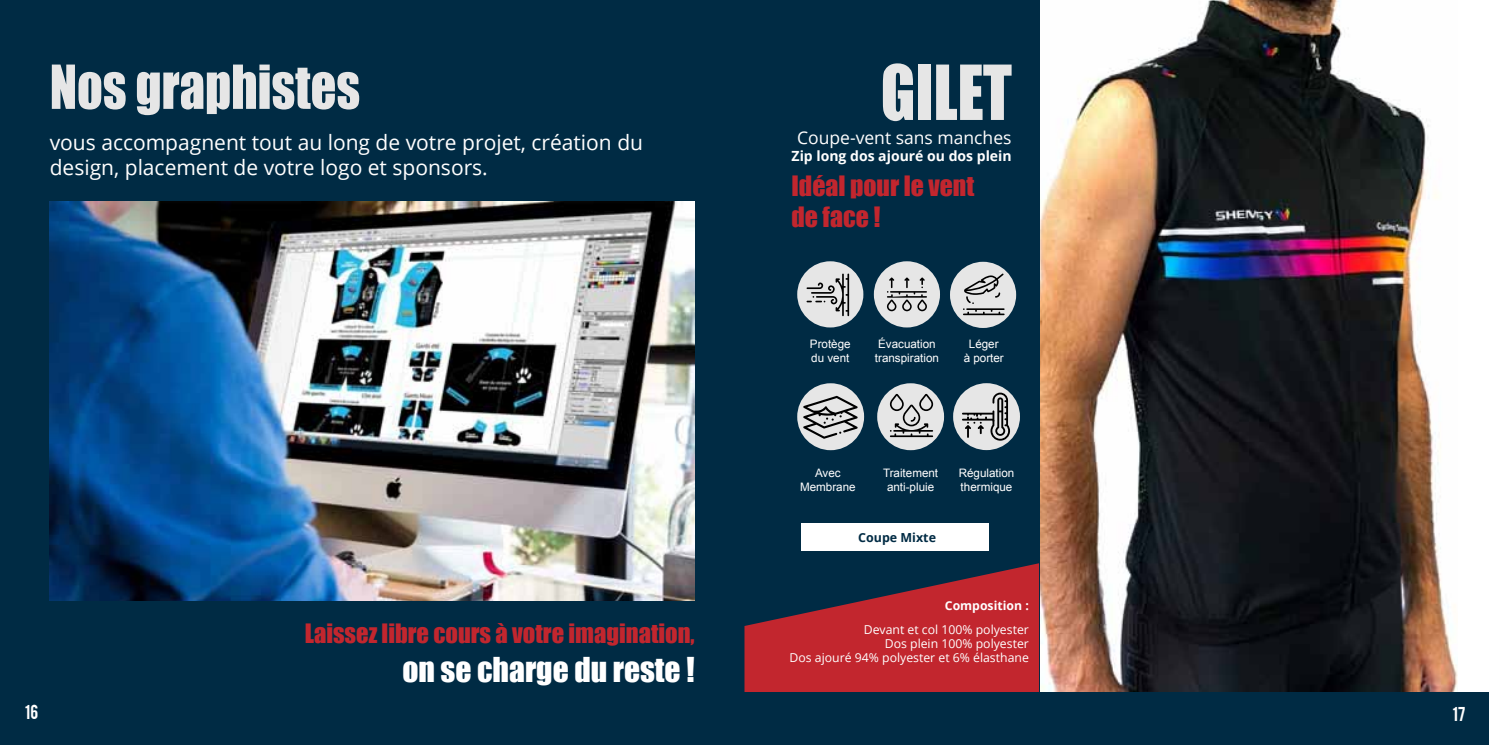
<style>
.page{position:relative;width:1489px;height:745px;background:#fff}
.page>*{position:absolute;margin:0;border:0;box-sizing:border-box;transform-origin:0 0}
.t1{font:70px "Impact";color:#e6e6e6;scale:.9 1}
.t2{font:56px "Impact";color:#e6e6e6;scale:.9 1}
.t3{font:31.5px "Impact";color:#fff}
.t4{font:25.72px/30.8px "Impact";color:#c2262e}
.t5{font:24.5px "Impact";color:#c2262e}
.t6{font:21px/25.2px "Open Sans";color:#fff}
.t7{font:17.5px "Open Sans";color:#fff}
.t8{font:15.75px "Bebas";color:#fff}
.t9{font:700 14px "Open Sans";color:#fff}
.t10{font:700 12.42px "Open Sans";color:#002b44}
.t11{font:12.25px/14px "Open Sans";color:#fff;text-align:right}
.t12{font:700 12.25px "Open Sans";color:#fff}
.t13{font:11.55px/14px "Arial";color:#fff}
</style>
<div class="page">
<img style="left:1038px;top:0;width:419px;height:692px">
<div style="left:0;top:0;width:1038px;height:713px;background:#002b44"></div>
<svg style="left:744px;top:563px;width:294px;height:129px"></svg>
<div style="left:801px;top:522px;width:188px;height:28px;background:#fff"></div>
<div style="left:797px;top:261px;width:66px;height:66px;background:#e6e6e6;border-radius:50%"></div>
<div style="left:797px;top:383px;width:67px;height:67px;background:#e6e6e6;border-radius:50%"></div>
<div style="left:873px;top:261px;width:67px;height:66px;background:#e6e6e6;border-radius:50%"></div>
<div style="left:877px;top:383px;width:67px;height:67px;background:#e6e6e6;border-radius:50%"></div>
<div style="left:953px;top:383px;width:66px;height:67px;background:#e6e6e6;border-radius:50%"></div>
<div style="left:949px;top:261px;width:67px;height:67px;background:#e6e6e6;border-radius:50%"></div>
<svg style="left:886px;top:277px;width:40px;height:34px"></svg>
<svg style="left:963px;top:273px;width:41px;height:42px"></svg>
<svg style="left:806px;top:273px;width:43px;height:43px"></svg>
<svg style="left:803px;top:395px;width:54px;height:43px"></svg>
<svg style="left:961px;top:392px;width:48px;height:48px"></svg>
<svg style="left:889px;top:393px;width:44px;height:44px"></svg>
<img style="left:50px;top:201px;width:644px;height:399px">
<div style="left:0;top:692px;width:1488px;height:52px;background:#002b44"></div>
<h2 class="t2" style="left:50px;top:43px;width:346px">Nos graphistes</h2>
<h3 class="t6" style="left:50px;top:129px;width:595px">vous accompagnent tout au long de votre projet, création du design, placement de votre logo et sponsors.</h3>
<h3 class="t5" style="left:305px;top:614px;width:391px">Laissez libre cours à votre imagination,</h3>
<h3 class="t3" style="left:402px;top:644px;width:294px">on se charge du reste !</h3>
<h1 class="t1" style="left:880px;top:38px;width:147px">GILET</h1>
<h3 class="t7" style="left:797px;top:125px;width:216px">Coupe-vent sans manches</h3>
<p class="t9" style="left:791px;top:146px;width:222px">Zip long dos ajouré ou dos plein</p>
<h3 class="t4" style="left:791px;top:170px;width:184px">Idéal pour le vent de face !</h3>
<p class="t13" style="left:809px;top:337px;width:42px">Protège du vent</p>
<p class="t13" style="left:874px;top:337px;width:66px">évacuation transpiration</p>
<p class="t13" style="left:963px;top:337px;width:42px;text-align:center">Léger<br>à porter</p>
<p class="t13" style="left:800px;top:465px;width:57px;text-align:center">Avec<br>Membrane</p>
<p class="t13" style="left:883px;top:465px;width:57px;text-align:center">Traitement anti-pluie</p>
<p class="t13" style="left:958px;top:465px;width:57px">Régulation thermique</p>
<p class="t10" style="left:858px;top:528px;width:79px">Coupe Mixte</p>
<p class="t12" style="left:944px;top:596px;width:85px">Composition :</p>
<p class="t11" style="left:789px;top:621px;width:241px">Devant et col 100% polyester<br>Dos plein 100% polyester<br>Dos ajouré 94% polyester et 6% élasthane</p>
<h3 class="t8" style="left:25px;top:699px;width:15px">16</h3>
<h3 class="t8" style="left:1452px;top:702px;width:15px">17</h3>
</div>
